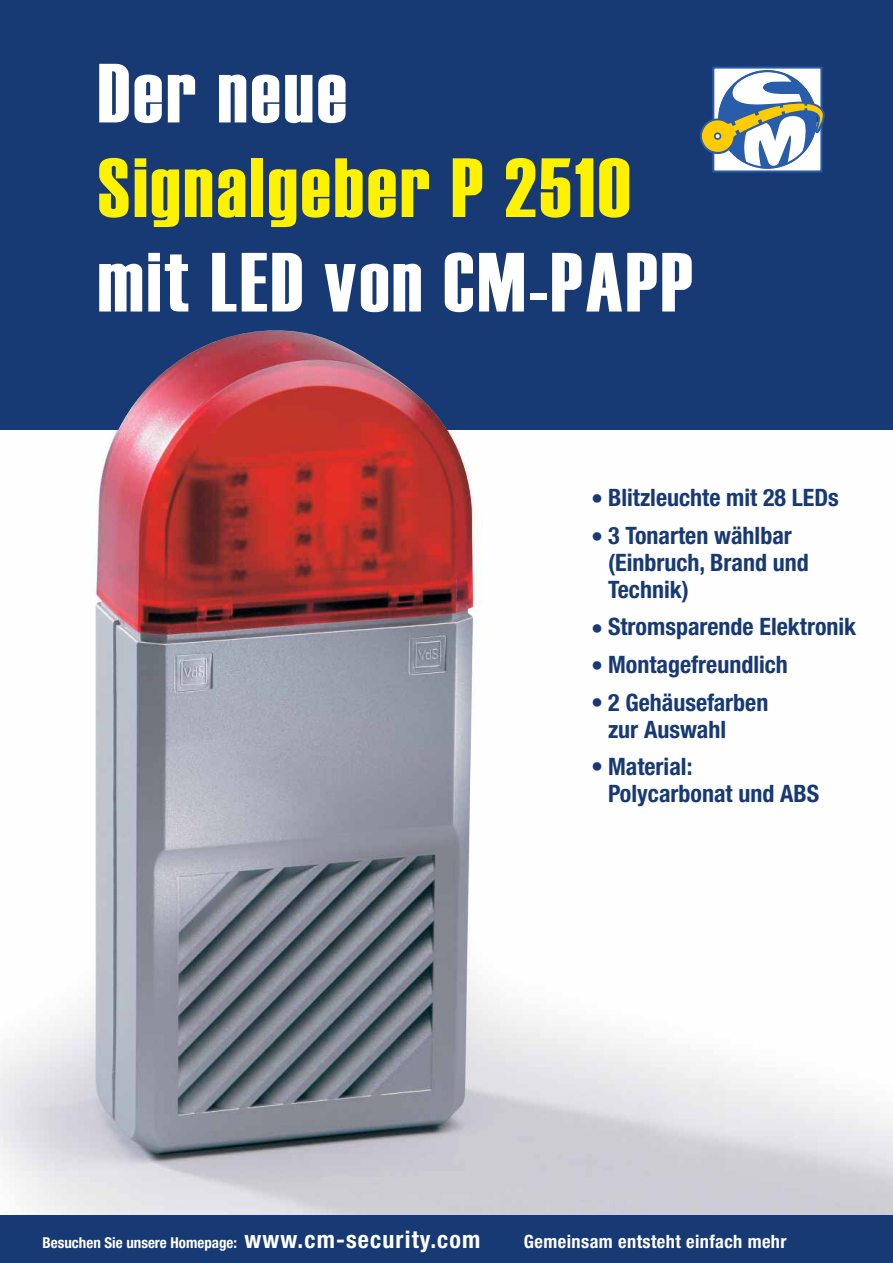
<style>
.page{position:relative;width:893px;height:1263px;background:#fff}
.page>*{position:absolute;margin:0;border:0;box-sizing:border-box;transform-origin:0 0}
.t1{font:83.85px/94.5px "Haettenschweiler";letter-spacing:.04em;color:#fff}
.t2{font:700 condensed 24px/27px "Helvetica Neue";color:#173974}
.t3{font:700 condensed 18.3px "Helvetica Neue";letter-spacing:.025em;color:#fff}
.t4{font:700 condensed 15px "Helvetica Neue";color:#fff}
.s1{color:#fff200}
.s2{font-size:24px}
</style>
<div class="page">
<img style="left:0;top:429px;width:893px;height:786px">
<div style="left:0;top:0;width:893px;height:429px;background:#173974"></div>
<div style="left:0;top:1215px;width:893px;height:48px;background:#173974"></div>
<svg style="left:700px;top:67px;width:125px;height:105px;background:#a4b1b8"></svg>
<div style="left:714px;top:132px;width:7px;height:8px;border:2px solid #295caa;border-radius:50%"></div>
<img style="left:96px;top:330px;width:378px;height:824px">
<p class="t1" style="left:98px;top:46px;width:596px">Der neue<br><span class="s1">Signalgeber P 2510 </span>mit LED von CM-PAPP</p>
<p class="t2" style="left:591px;top:486px;width:249px">• Blitzleuchte mit 28 LEDs</p>
<p class="t2" style="left:608px;top:524px;width:202px;text-indent:-17px">• 3 Tonarten wählbar (Einbruch, Brand und<br>Technik)</p>
<p class="t2" style="left:591px;top:615px;width:267px">• Stromsparende Elektronik</p>
<p class="t2" style="left:591px;top:653px;width:198px">• Montagefreundlich</p>
<p class="t2" style="left:608px;top:691px;width:162px;text-indent:-17px">• 2 Gehäusefarben zur Auswahl</p>
<p class="t2" style="left:608px;top:755px;width:213px;text-indent:-17px">• Material:<br>Polycarbonat und ABS</p>
<p class="t4" style="left:43px;top:1237px;width:439px">Besuchen Sie unsere Homepage: <span class="s2">www.cm-security.com</span></p>
<p class="t3" style="left:524px;top:1235px;width:264px">Gemeinsam entsteht einfach mehr</p>
</div>
